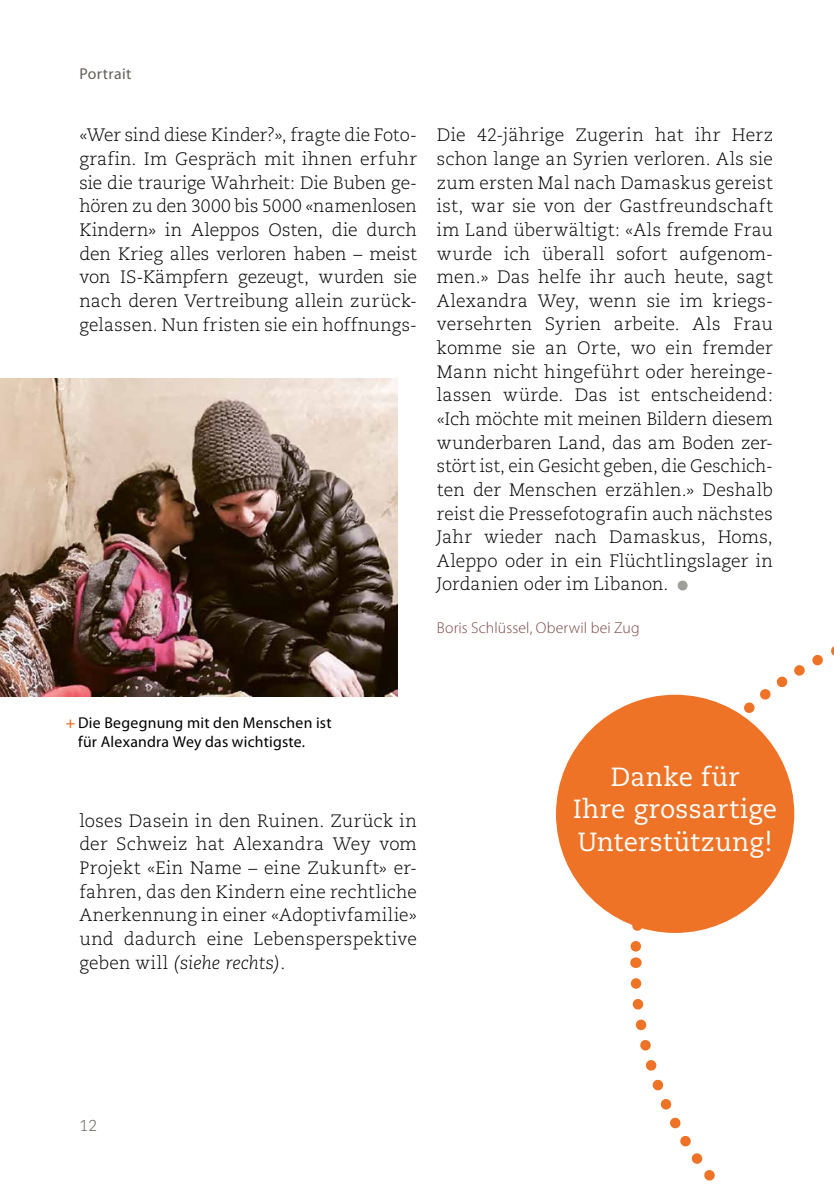
<style>
.page{position:relative;width:834px;height:1191px;background:#fff}
.page>*{position:absolute;margin:0;border:0;box-sizing:border-box;transform-origin:0 0}
.t1{font:26.25px/32.9px "Caecilia";letter-spacing:.015em;color:#fff;text-align:center}
.t2{font:300 17.85px/23.6px "Caecilia";letter-spacing:.015em;color:#000;text-align:justify}
.t3{font:15.75px/19.2px "Myriad Pro";letter-spacing:.015em;color:#000}
.t4{font:300 15.75px "Myriad Pro";letter-spacing:.01em;color:#794640}
.t5{font:15.75px "Myriad Pro";letter-spacing:.025em;color:#625f57}
.t6{font:300 15.75px "Caecilia";color:#625f57}
.s1{font-weight:600;color:#ee7326}
.s2{font-style:italic}
</style>
<div class="page">
<div style="left:677px;top:580px;width:10px;height:10px;background:#9e9e9b;border-radius:50%"></div>
<svg style="left:625px;top:647px;width:208px;height:316px"></svg>
<svg style="left:630px;top:978px;width:85px;height:203px"></svg>
<img style="left:0;top:378px;width:397px;height:318px">
<div style="left:556px;top:694px;width:238px;height:239px;background:#ee7326;border-radius:50%"></div>
<p class="t5" style="left:79px;top:64px;width:53px">Portrait</p>
<p class="t2" style="left:79px;top:124px;width:339px">«Wer sind diese Kinder?», fragte die Foto&shy;grafin. Im Gespräch mit ihnen erfuhr sie die traurige Wahrheit: Die Buben ge&shy;hören zu den 3000 bis 5000 «namenlosen Kindern» in Aleppos Osten, die durch den Krieg alles verloren haben – meist von IS-Kämpfern gezeugt, wurden sie nach deren Vertreibung allein zurück&shy;gelassen. Nun fristen sie ein hoffnungs-</p>
<p class="t2" style="left:437px;top:124px;width:337px">Die 42-jährige Zugerin hat ihr Herz schon lange an Syrien verloren. Als sie zum ersten Mal nach Damaskus gereist ist, war sie von der Gastfreundschaft im Land überwältigt: «Als fremde Frau wurde ich überall sofort aufgenom&shy;men.» Das helfe ihr auch heute, sagt Alexandra Wey, wenn sie im kriegs&shy;versehrten Syrien arbeite. Als Frau komme sie an Orte, wo ein fremder Mann nicht hingeführt oder hereinge&shy;lassen würde. Das ist entscheidend: «Ich möchte mit meinen Bildern diesem wunderbaren Land, das am Boden zer&shy;stört ist, ein Gesicht geben, die Geschich&shy;ten der Menschen erzählen.» Deshalb reist die Pressefotografin auch nächstes Jahr wieder nach Damaskus, Homs, Aleppo oder in ein Flüchtlingslager in Jordanien oder im Libanon.</p>
<p class="t4" style="left:437px;top:619px;width:204px">Boris Schlüssel, Oberwil bei Zug</p>
<p class="t3" style="left:78px;top:712px;width:255px;text-indent:-12px"><span class="s1">+</span> Die Begegnung mit den Menschen ist für Alexandra Wey das wichtigste.</p>
<p class="t2" style="left:79px;top:809px;width:339px">loses Dasein in den Ruinen. Zurück in der Schweiz hat Alexandra Wey vom Projekt «Ein Name – eine Zukunft» er&shy;fahren, das den Kindern eine rechtliche Anerkennung in einer «Adoptivfamilie» und dadurch eine Lebensperspektive geben will <span class="s2">(siehe rechts)</span>.</p>
<h1 class="t1" style="left:573px;top:760px;width:205px">Danke für<br>Ihre grossartige<br>Unterstützung!</h1>
<p class="t6" style="left:79px;top:1117px;width:19px">12</p>
</div>
